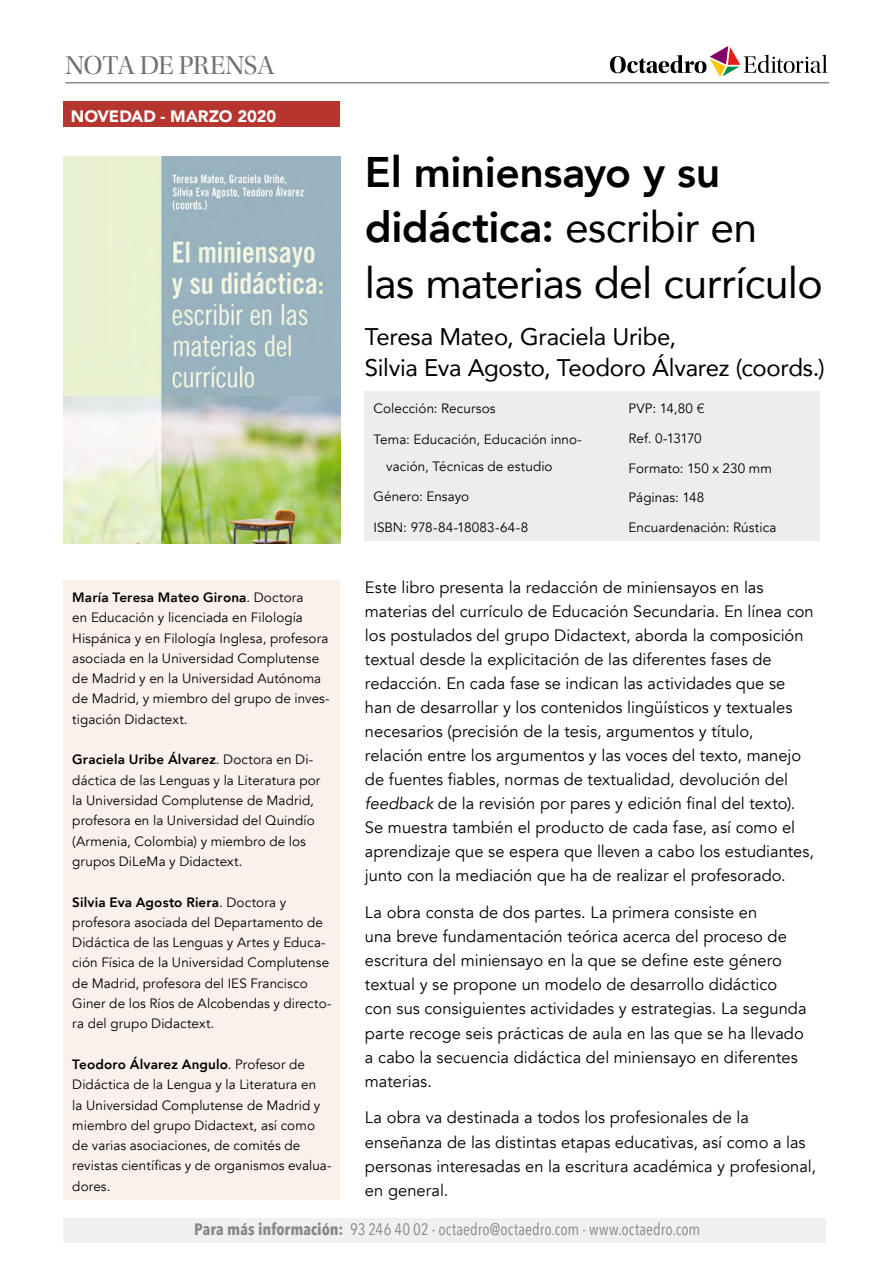
<style>
.page{position:relative;width:893px;height:1263px;background:#fff}
.page>*{position:absolute;margin:0;border:0;box-sizing:border-box;transform-origin:0 0}
.t1{font:42.75px/55.2px "Avenir";letter-spacing:-.015em;color:#000}
.t2{font:27px "Utopia Std Disp";letter-spacing:-.02em;color:#707172}
.t3{font:24px/31.5px "Avenir";letter-spacing:-.015em;color:#000}
.t4{font:16.5px/24px "Avenir";color:#000}
.t5{font:16.5px "Avenir Next Condensed";letter-spacing:.005em;color:#87888a}
.t6{font:900 16.5px "Avenir";letter-spacing:-.005em;color:#fff}
.t7{font:13.5px/20.2px "Avenir";letter-spacing:.005em;color:#000}
.t8{font:13.5px "Avenir";letter-spacing:-.035em;color:#000}
.s1{font-weight:800}
.s2{font-family:"Helvetica Neue LT Std";font-weight:300}
.s3{font-style:italic}
.s4{font-weight:700}
</style>
<div class="page">
<div style="left:64px;top:1218px;width:762px;height:25px;background:#f0f0f1"></div>
<div style="left:365px;top:391px;width:455px;height:150px;background:#eceded"></div>
<img style="left:64px;top:156px;width:276px;height:387px">
<div style="left:64px;top:580px;width:276px;height:619px;background:#faf1ed"></div>
<svg style="left:610px;top:46px;width:217px;height:31px"></svg>
<hr style="left:65px;top:82px;width:764px;height:1px;background:#87888a">
<div style="left:64px;top:102px;width:276px;height:25px;background:#b6352e"></div>
<h2 class="t2" style="left:65px;top:51px;width:211px">NOTA DE PRENSA</h2>
<p class="t6" style="left:71px;top:102px;width:207px">NOVEDAD - MARZO 2020</p>
<p class="t7" style="left:72px;top:587px;width:259px"><span class="s1">María Teresa Mateo Girona</span>. Doctora<br>en Educación y licenciada en Filología Hispánica y en Filología Inglesa, profesora asociada en la Universidad Complutense de Madrid y en la Universidad Autónoma de Madrid, y miembro del grupo de inves&shy;tigación Didactext.</p>
<p class="t7" style="left:72px;top:750px;width:250px"><span class="s1">Graciela Uribe Álvarez</span>. Doctora en Di&shy;dáctica de las Lenguas y la Literatura por la Universidad Complutense de Madrid, profesora en la Universidad del Quindío (Armenia, Colombia) y miembro de los grupos DiLeMa y Didactext.</p>
<p class="t7" style="left:72px;top:892px;width:261px"><span class="s1">Silvia Eva Agosto Riera</span>. Doctora y profesora asociada del Departamento de Didáctica de las Lenguas y Artes y Educa&shy;ción Física de la Universidad Complutense de Madrid, profesora del IES Francisco Giner de los Ríos de Alcobendas y directo&shy;ra del grupo Didactext.</p>
<p class="t7" style="left:72px;top:1054px;width:261px"><span class="s1">Teodoro Álvarez Angulo</span>. Profesor de Didáctica de la Lengua y la Literatura en<br>la Universidad Complutense de Madrid y miembro del grupo Didactext, así como de varias asociaciones, de comités de revistas científicas y de organismos evalua&shy;dores.</p>
<h1 class="t1" style="left:365px;top:144px;width:459px"><span class="s1">El miniensayo y su didáctica:</span> escribir en<br>las materias del currículo</h1>
<h3 class="t3" style="left:365px;top:320px;width:461px">Teresa Mateo, Graciela Uribe,<br>Silvia Eva Agosto, Teodoro Álvarez (coords.)</h3>
<p class="t7" style="left:373px;top:399px;width:124px">Colección: Recursos</p>
<p class="t7" style="left:386px;top:426px;width:197px;line-height:26.5px;text-indent:-13px">Tema: Educación, Educación inno&shy;vación, Técnicas de estudio</p>
<p class="t7" style="left:373px;top:487px;width:97px">Género: Ensayo</p>
<p class="t7" style="left:373px;top:518px;width:156px">ISBN: 978-84-18083-64-8</p>
<p class="t7" style="left:629px;top:399px;width:77px">PVP: 14,80 <span class="s2">€</span></p>
<p class="t8" style="left:629px;top:430px;width:75px">Ref. 0-13170</p>
<p class="t7" style="left:629px;top:458px;width:145px">Formato: 150 x 230 mm</p>
<p class="t7" style="left:629px;top:488px;width:77px">Páginas: 148</p>
<p class="t7" style="left:629px;top:518px;width:149px">Encuardenación: Rústica</p>
<p class="t4" style="left:365px;top:575px;width:451px">Este libro presenta la redacción de miniensayos en las materias del currículo de Educación Secundaria. En línea con los postulados del grupo Didactext, aborda la composición textual desde la explicitación de las diferentes fases de redacción. En cada fase se indican las actividades que se han de desarrollar y los contenidos lingüísticos y textuales necesarios (precisión de la tesis, argumentos y título, relación entre los argumentos y las voces del texto, manejo de fuentes fiables, normas de textualidad, devolución del <span class="s3">feedback</span> de la revisión por pares y edición final del texto).<br>Se muestra también el producto de cada fase, así como el aprendizaje que se espera que lleven a cabo los estudiantes, junto con la mediación que ha de realizar el profesorado.</p>
<p class="t4" style="left:365px;top:901px;width:443px">La obra consta de dos partes. La primera consiste en<br>una breve fundamentación teórica acerca del proceso de escritura del miniensayo en la que se define este género textual y se propone un modelo de desarrollo didáctico con sus consiguientes actividades y estrategias. La segunda parte recoge seis prácticas de aula en las que se ha llevado a cabo la secuencia didáctica del miniensayo en diferentes materias.</p>
<p class="t4" style="left:365px;top:1106px;width:452px">La obra va destinada a todos los profesionales de la enseñanza de las distintas etapas educativas, así como a las personas interesadas en la escritura académica y profesional, en general.</p>
<p class="t5" style="left:194px;top:1214px;width:508px"><span class="s4">Para más información:</span> 93 246 40 02 - octaedro@octaedro.com - www.octaedro.com</p>
</div>
